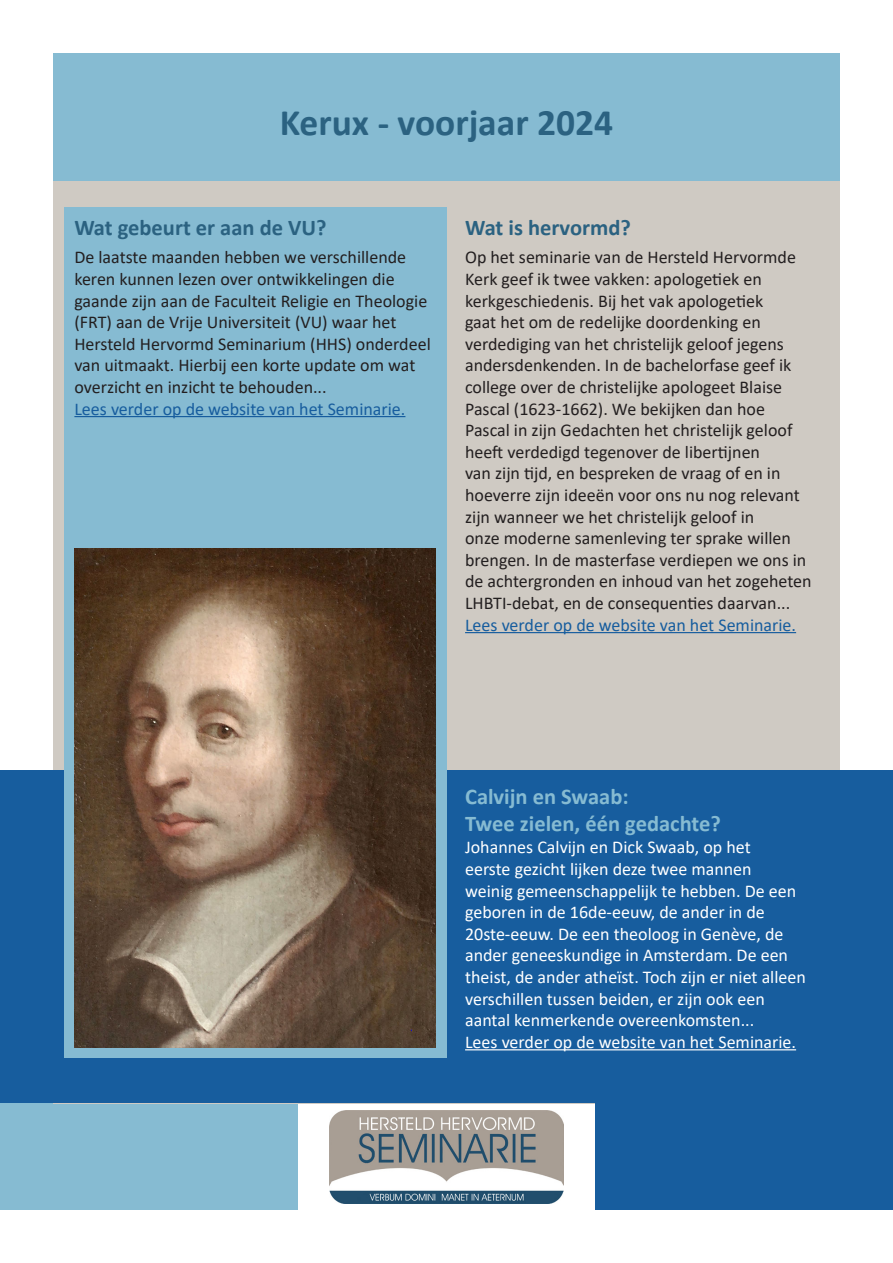
<style>
.page{position:relative;width:893px;height:1263px;background:#fff}
.page>*{position:absolute;margin:0;border:0;box-sizing:border-box;transform-origin:0 0}
.t1{font:700 37.5px "Calibri";color:#2b6281}
.Koppen{font:700 22.5px "Calibri";color:#86bbd2}
.Koppen-2{font:700 22.5px "Calibri";color:#2b6281}
.Basistekst_zwart{font:18px/21.6px "Calibri";color:#231f20}
.Basistekst_zwart-2{font:18px/21.6px "Calibri";color:#fff}
.Basistekst_zwart-3{font:18px "Calibri";color:#175d9e}
</style>
<div class="page">
<div style="left:53px;top:53px;width:787px;height:128px;background:#86bbd2"></div>
<div style="left:0;top:1082px;width:298px;height:128px;background:#86bbd2"></div>
<img style="left:330px;top:1110px;width:233px;height:93px">
<div style="left:53px;top:181px;width:787px;height:922px;background:#cfcac3"></div>
<div style="left:0;top:770px;width:893px;height:332px;background:#175d9e"></div>
<div style="left:64px;top:207px;width:382px;height:851px;background:#86bbd2"></div>
<img style="left:74px;top:548px;width:362px;height:500px">
<hr style="left:465px;top:632px;width:331px;height:1px;background:#175d9e">
<hr style="left:74px;top:416px;width:331px;height:1px;background:#175d9e">
<hr style="left:465px;top:1049px;width:331px;height:1px;background:#fff">
<div style="left:595px;top:1074px;width:298px;height:136px;background:#175d9e"></div>
<p class="t1" style="left:280px;top:96px;width:335px">Kerux - voorjaar 2024</p>
<p class="Koppen-2" style="left:74px;top:211px;width:254px">Wat gebeurt er aan de VU?</p>
<p class="Basistekst_zwart" style="left:74px;top:246px;width:358px">De laatste maanden hebben we verschillende keren kunnen lezen over ontwikkelingen die gaande zijn aan de Faculteit Religie en Theologie (FRT) aan de Vrije Universiteit (VU) waar het Hersteld Hervormd Seminarium (HHS) onderdeel van uitmaakt. Hierbij een korte update om wat overzicht en inzicht te behouden...</p>
<p class="Basistekst_zwart-3" style="left:74px;top:396px;width:332px">Lees verder op de website van het Seminarie.</p>
<p class="Koppen-2" style="left:465px;top:211px;width:167px">Wat is hervormd?</p>
<p class="Basistekst_zwart" style="left:465px;top:246px;width:348px">Op het seminarie van de Hersteld Hervormde Kerk geef ik twee vakken: apologetiek en kerkgeschiedenis. Bij het vak apologetiek<br>gaat het om de redelijke doordenking en verdediging van het christelijk geloof jegens andersdenkenden. In de bachelorfase geef ik college over de christelijke apologeet Blaise Pascal (1623-1662). We bekijken dan hoe Pascal in zijn Gedachten het christelijk geloof heeft verdedigd tegenover de libertijnen<br>van zijn tijd, en bespreken de vraag of en in hoeverre zijn ideeën voor ons nu nog relevant zijn wanneer we het christelijk geloof in<br>onze moderne samenleving ter sprake willen brengen. In de masterfase verdiepen we ons in de achtergronden en inhoud van het zogeheten LHBTI-debat, en de consequenties daarvan...</p>
<p class="Basistekst_zwart-3" style="left:465px;top:612px;width:332px">Lees verder op de website van het Seminarie.</p>
<p class="Koppen" style="left:465px;top:780px;width:165px">Calvijn en Swaab:</p>
<p class="Koppen" style="left:465px;top:807px;width:257px">Twee zielen, één gedachte?</p>
<p class="Basistekst_zwart-2" style="left:465px;top:836px;width:342px">Johannes Calvijn en Dick Swaab, op het<br>eerste gezicht lijken deze twee mannen<br>weinig gemeenschappelijk te hebben. De een geboren in de 16de-eeuw, de ander in de 20ste-eeuw. De een theoloog in Genève, de ander geneeskundige in Amsterdam. De een theist, de ander atheïst. Toch zijn er niet alleen verschillen tussen beiden, er zijn ook een aantal kenmerkende overeenkomsten...</p>
<p class="Basistekst_zwart-2" style="left:465px;top:1030px;width:332px">Lees verder op de website van het Seminarie.</p>
</div>
